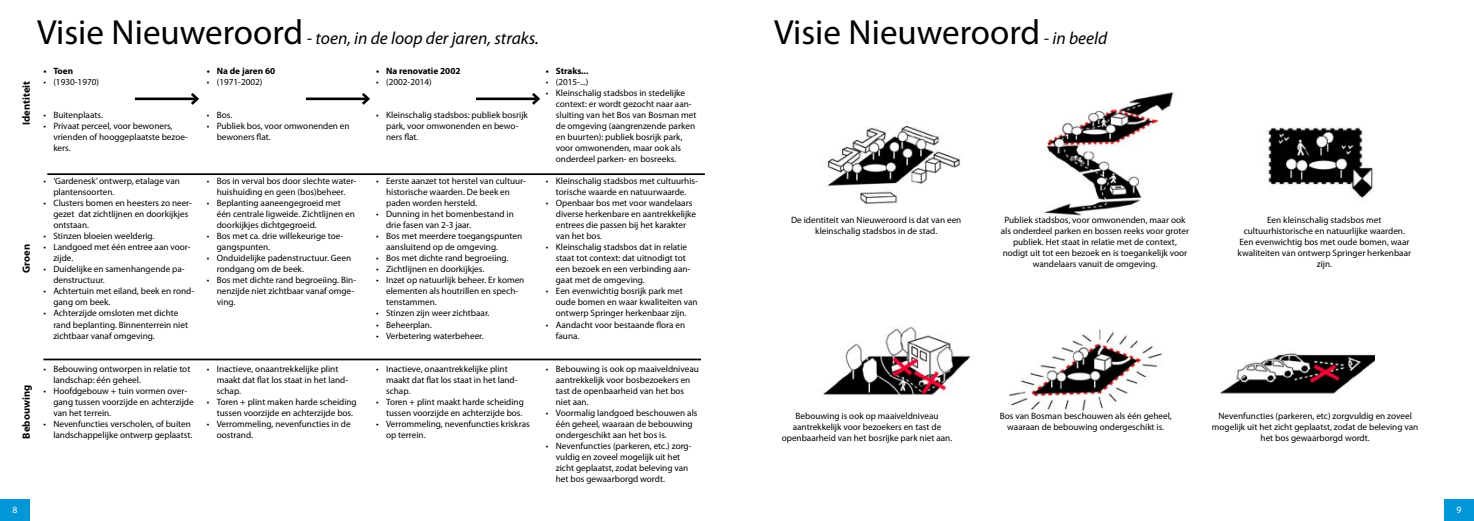
<style>
.page{position:relative;width:1474px;height:521px;background:#fff}
.page>*{position:absolute;margin:0;border:0;box-sizing:border-box;transform-origin:0 0}
.t1{font:35px "Myriad Pro";color:#000}
.t2{font:italic 17.5px "Myriad Pro";color:#000}
.t3{font:700 10.5px "Myriad Pro";color:#000}
.t4{font:9.62px "Myriad Pro";color:#fff}
.t5{font:9.19px/11px "Myriad Pro";color:#000}
.t6{font:700 9.19px "Myriad Pro";color:#000}
.s1{font-style:normal;font-size:35px}
.s2{font-style:italic;font-size:17.5px}
</style>
<div class="page">
<div style="left:1444px;top:499px;width:29px;height:22px;background:#0096d8"></div>
<div style="left:0;top:499px;width:30px;height:22px;background:#0096d8"></div>
<img style="left:823px;top:326px;width:551px;height:86px">
<hr style="left:47px;top:173px;width:658px;height:2px;background:#000">
<hr style="left:43px;top:359px;width:658px;height:1px;background:#000">
<hr style="left:135px;top:98px;width:62px;height:2px;background:#000">
<svg style="left:188px;top:93px;width:11px;height:12px"></svg>
<hr style="left:306px;top:98px;width:62px;height:2px;background:#000">
<svg style="left:359px;top:93px;width:11px;height:12px"></svg>
<hr style="left:476px;top:98px;width:62px;height:2px;background:#000">
<svg style="left:529px;top:93px;width:11px;height:12px"></svg>
<img style="left:822px;top:92px;width:551px;height:124px">
<h2 class="t2" style="left:37px;top:27px;width:503px"><span class="s1">Visie Nieuweroord</span> - toen, in de loop der jaren, straks.</h2>
<p class="t6" style="left:43px;top:65px;width:31px">• Toen</p>
<p class="t5" style="left:43px;top:76px;width:57px">• (1930-1970)</p>
<p class="t5" style="left:43px;top:109px;width:61px">• Buitenplaats.</p>
<p class="t5" style="left:53px;top:120px;width:136px;text-indent:-10px">• Privaat perceel, voor bewoners, vrienden of hooggeplaatste bezoe&shy;kers.</p>
<p class="t5" style="left:53px;top:175px;width:128px;text-indent:-10px">• ‘Gardenesk’ ontwerp, etalage van plantensoorten.</p>
<p class="t5" style="left:53px;top:197px;width:140px;text-indent:-10px">• Clusters bomen en heesters zo neer&shy;gezet dat zichtlijnen en doorkijkjes ontstaan.</p>
<p class="t5" style="left:43px;top:230px;width:112px">• Stinzen bloeien weelderig.</p>
<p class="t5" style="left:53px;top:242px;width:139px;text-indent:-10px">• Landgoed met één entree aan voor&shy;zijde.</p>
<p class="t5" style="left:53px;top:264px;width:133px;text-indent:-10px">• Duidelijke en samenhangende pa&shy;denstructuur.</p>
<p class="t5" style="left:53px;top:286px;width:142px;text-indent:-10px">• Achtertuin met eiland, beek en rond&shy;gang om beek.</p>
<p class="t5" style="left:53px;top:308px;width:136px;text-indent:-10px">• Achterzijde omsloten met dichte rand beplanting. Binnenterrein niet zichtbaar vanaf omgeving.</p>
<p class="t5" style="left:53px;top:363px;width:138px;text-indent:-10px">• Bebouwing ontworpen in relatie tot landschap: één geheel.</p>
<p class="t5" style="left:53px;top:385px;width:142px;text-indent:-10px">• Hoofdgebouw + tuin vormen over&shy;gang tussen voorzijde en achterzijde van het terrein.</p>
<p class="t5" style="left:43px;top:418px;width:150px;text-align:right">• Nevenfuncties verscholen, of buiten landschappelijke ontwerp geplaatst.</p>
<p class="t6" style="left:207px;top:65px;width:70px">• Na de jaren 60</p>
<p class="t5" style="left:207px;top:76px;width:57px">• (1971-2002)</p>
<p class="t5" style="left:207px;top:109px;width:27px">• Bos.</p>
<p class="t5" style="left:217px;top:120px;width:134px;text-indent:-10px">• Publiek bos, voor omwonenden en bewoners flat.</p>
<p class="t5" style="left:207px;top:175px;width:151px;text-align:center">• Bos in verval bos door slechte water&shy;huishuiding en geen (bos)beheer.</p>
<p class="t5" style="left:217px;top:197px;width:139px;text-indent:-10px">• Beplanting aaneengegroeid met één centrale ligweide. Zichtlijnen en doorkijkjes dichtgegroeid.</p>
<p class="t5" style="left:217px;top:230px;width:128px;text-indent:-10px">• Bos met ca. drie willekeurige toe&shy;gangspunten.</p>
<p class="t5" style="left:217px;top:253px;width:136px;text-indent:-10px">• Onduidelijke padenstructuur. Geen rondgang om de beek.</p>
<p class="t5" style="left:217px;top:275px;width:141px;text-indent:-10px">• Bos met dichte rand begroeiing. Bin&shy;nenzijde niet zichtbaar vanaf omge&shy;ving.</p>
<p class="t6" style="left:376px;top:65px;width:86px">• Na renovatie 2002</p>
<p class="t5" style="left:376px;top:76px;width:57px">• (2002-2014)</p>
<p class="t5" style="left:386px;top:109px;width:143px;text-indent:-10px">• Kleinschalig stadsbos: publiek bosrijk park, voor omwonenden en bewo&shy;ners flat.</p>
<p class="t5" style="left:386px;top:175px;width:141px;text-indent:-10px">• Eerste aanzet tot herstel van cultuur&shy;historische waarden. De beek en paden worden hersteld.</p>
<p class="t5" style="left:386px;top:208px;width:129px;text-indent:-10px">• Dunning in het bomenbestand in drie fasen van 2-3 jaar.</p>
<p class="t5" style="left:386px;top:230px;width:138px;text-indent:-10px">• Bos met meerdere toegangspunten aansluitend op de omgeving.</p>
<p class="t5" style="left:376px;top:253px;width:134px">• Bos met dichte rand begroeiing.</p>
<p class="t5" style="left:376px;top:264px;width:110px">• Zichtlijnen en doorkijkjes.</p>
<p class="t5" style="left:386px;top:275px;width:140px;text-indent:-10px">• Inzet op natuurlijk beheer. Er komen elementen als houtrillen en spech&shy;tenstammen.</p>
<p class="t5" style="left:376px;top:308px;width:115px">• Stinzen zijn weer zichtbaar.</p>
<p class="t5" style="left:376px;top:319px;width:57px">• Beheerplan.</p>
<p class="t5" style="left:376px;top:330px;width:109px">• Verbetering waterbeheer.</p>
<p class="t5" style="left:386px;top:363px;width:133px;text-indent:-10px">• Inactieve, onaantrekkelijke plint maakt dat flat los staat in het land&shy;schap.</p>
<p class="t5" style="left:376px;top:396px;width:149px;text-align:right">• Toren + plint maakt harde scheiding tussen voorzijde en achterzijde bos.</p>
<p class="t5" style="left:386px;top:418px;width:145px;text-indent:-10px">• Verrommeling, nevenfuncties kriskras op terrein.</p>
<p class="t3" style="left:19px;top:125px;width:45px;rotate:-90deg">Identiteit</p>
<p class="t3" style="left:19px;top:273px;width:30px;rotate:-90deg">Groen</p>
<p class="t5" style="left:217px;top:363px;width:133px;text-indent:-10px">• Inactieve, onaantrekkelijke plint maakt dat flat los staat in het land&shy;schap.</p>
<p class="t5" style="left:217px;top:396px;width:141px;text-indent:-10px">• Toren + plint maken harde scheiding tussen voorzijde en achterzijde bos.</p>
<p class="t5" style="left:217px;top:418px;width:135px;text-indent:-10px">• Verrommeling, nevenfuncties in de oostrand.</p>
<p class="t3" style="left:19px;top:439px;width:55px;rotate:-90deg">Bebouwing</p>
<p class="t6" style="left:546px;top:65px;width:44px">• Straks...</p>
<p class="t5" style="left:546px;top:76px;width:44px">• (2015-...)</p>
<p class="t5" style="left:556px;top:87px;width:142px;text-indent:-10px">• Kleinschalig stadsbos in stedelijke context: er wordt gezocht naar aan&shy;sluiting van het Bos van Bosman met de omgeving (aangrenzende parken en buurten): publiek bosrijk park, voor omwonenden, maar ook als onderdeel parken- en bosreeks.</p>
<p class="t5" style="left:546px;top:175px;width:153px;text-align:center">• Kleinschalig stadsbos met cultuurhis&shy;torische waarde en natuurwaarde.</p>
<p class="t5" style="left:556px;top:197px;width:142px;text-indent:-10px">• Openbaar bos met voor wandelaars diverse herkenbare en aantrekkelijke entrees die passen bij het karakter van het bos.</p>
<p class="t5" style="left:556px;top:242px;width:136px;text-indent:-10px">• Kleinschalig stadsbos dat in relatie staat tot context: dat uitnodigt tot een bezoek en een verbinding aan&shy;gaat met de omgeving.</p>
<p class="t5" style="left:556px;top:286px;width:143px;text-indent:-10px">• Een evenwichtig bosrijk park met oude bomen en waar kwaliteiten van ontwerp Springer herkenbaar zijn.</p>
<p class="t5" style="left:556px;top:319px;width:131px;text-indent:-10px">• Aandacht voor bestaande flora en fauna.</p>
<p class="t5" style="left:556px;top:363px;width:144px;text-indent:-10px">• Bebouwing is ook op maaiveldniveau aantrekkelijk voor bosbezoekers en tast de openbaarheid van het bos niet aan.</p>
<p class="t5" style="left:556px;top:407px;width:143px;text-indent:-10px">• Voormalig landgoed beschouwen als één geheel, waaraan de bebouwing ondergeschikt aan het bos is.</p>
<p class="t5" style="left:556px;top:440px;width:137px;text-indent:-10px">• Nevenfuncties (parkeren, etc.) zorg&shy;vuldig en zoveel mogelijk uit het zicht geplaatst, zodat beleving van het bos gewaarborgd wordt.</p>
<h1 class="t1" style="left:774px;top:10px;width:334px">Visie Nieuweroord <span class="s2">- in beeld</span></h1>
<p class="t5" style="left:791px;top:214px;width:172px;text-align:center">De identiteit van Nieuweroord is dat van een kleinschalig stadsbos in de stad.</p>
<p class="t5" style="left:1000px;top:214px;width:190px;text-align:center">Publiek stadsbos, voor omwonenden, maar ook als onderdeel parken en bossen reeks voor groter publiek. Het staat in relatie met de context, nodigt uit tot een bezoek en is toegankelijk voor wandelaars vanuit de omgeving.</p>
<p class="t5" style="left:1237px;top:214px;width:175px;text-align:center">Een kleinschalig stadsbos met cultuurhistorische en natuurlijke waarden.<br>Een evenwichtig bos met oude bomen, waar kwaliteiten van ontwerp Springer herkenbaar zijn.</p>
<p class="t5" style="left:781px;top:410px;width:172px;text-align:center">Bebouwing is ook op maaiveldniveau aantrekkelijk voor bezoekers en tast de openbaarheid van het bosrijke park niet aan.</p>
<p class="t5" style="left:999px;top:410px;width:173px;text-align:center">Bos van Bosman beschouwen als één geheel, waaraan de bebouwing ondergeschikt is.</p>
<p class="t5" style="left:1211px;top:410px;width:208px;text-align:center">Nevenfuncties (parkeren, etc) zorgvuldig en zoveel mogelijk uit het zicht geplaatst, zodat de beleving van het bos gewaarborgd wordt.</p>
<p class="t4" style="left:12px;top:504px;width:6px">8</p>
<p class="t4" style="left:1456px;top:504px;width:6px">9</p>
</div>
